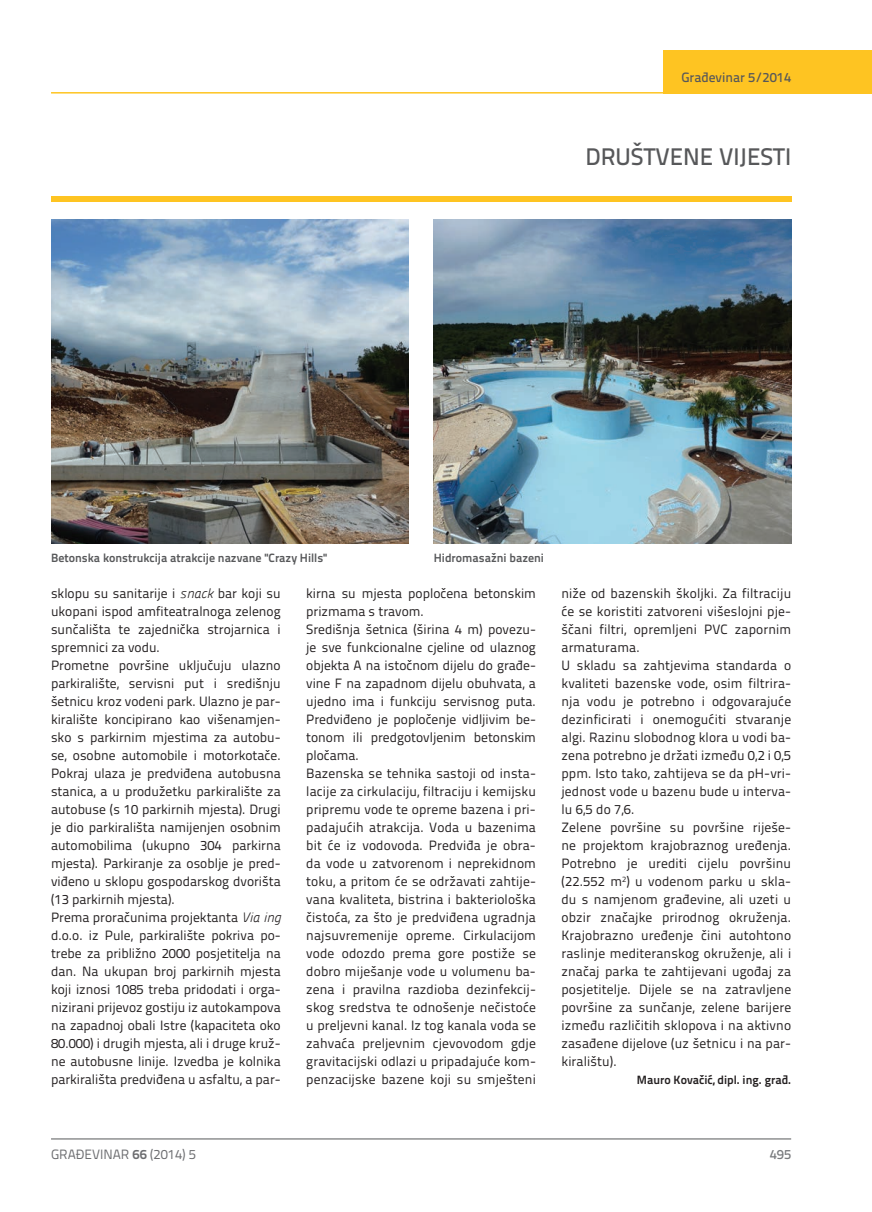
<style>
.page{position:relative;width:872px;height:1212px;background:#fff}
.page>*{position:absolute;margin:0;border:0;box-sizing:border-box;transform-origin:0 0}
.t1{font:500 24px "Titillium Text 22 L";color:#57585a}
.t2{font:13.5px/18px "Titillium Text 22 L";letter-spacing:.01em;color:#231f20}
.t3{font:13.5px "Titillium Text 22 L";color:#6c6d70}
.t4{font:500 13.5px "Titillium Text 22 L";color:#57585a}
.t5{font:500 13.5px "Titillium Text 22 L";color:#787a7d}
.t6{font:700 12px "Titillium Text 22 L";color:#57585a}
.t7{font:700 12px "Titillium Text 22 L";color:#231f20}
.s1{font-family:"Panefresco 250 wt";font-style:italic}
.s2{font-weight:700}
</style>
<div class="page">
<hr style="left:51px;top:1139px;width:740px;height:1px;background:#57585a">
<hr style="left:51px;top:92px;width:612px;height:2px;background:#fec422">
<div style="left:663px;top:50px;width:209px;height:44px;background:#fec422"></div>
<div style="left:51px;top:196px;width:740px;height:6px;background:#fec422"></div>
<img style="left:434px;top:220px;width:357px;height:324px">
<img style="left:51px;top:220px;width:357px;height:324px">
<p class="t4" style="left:681px;top:67px;width:111px">Građevinar 5/2014</p>
<h1 class="t1" style="left:585px;top:138px;width:207px">DRUŠTVENE VIJESTI</h1>
<p class="t6" style="left:51px;top:548px;width:278px">Betonska konstrukcija atrakcije nazvane "Crazy Hills"</p>
<p class="t6" style="left:434px;top:548px;width:112px">Hidromasažni bazeni</p>
<p class="t2" style="left:51px;top:583px;width:231px">sklopu su sanitarije i <span class="s1">snack</span> bar koji su ukopani ispod amfiteatralnoga zelenog sunčališta te zajednička strojarnica i spremnici za vodu.<br>Prometne površine uključuju ulazno parkiralište, servisni put i središnju šetnicu kroz vodeni park. Ulazno je par&shy;kiralište koncipirano kao višenamjen&shy;sko s parkirnim mjestima za autobu&shy;se, osobne automobile i motorkotače.<br>Pokraj ulaza je predviđena autobusna stanica, a u produžetku parkiralište za autobuse (s 10 parkirnih mjesta). Drugi je dio parkirališta namijenjen osobnim automobilima (ukupno 304 parkirna mjesta). Parkiranje za osoblje je pred&shy;viđeno u sklopu gospodarskog dvorišta (13 parkirnih mjesta).<br>Prema proračunima projektanta <span class="s1">Via ing </span>d.o.o. iz Pule, parkiralište pokriva po&shy;trebe za približno 2000 posjetitelja na dan. Na ukupan broj parkirnih mjesta koji iznosi 1085 treba pridodati i orga&shy;nizirani prijevoz gostiju iz autokampova na zapadnoj obali Istre (kapaciteta oko 80.000) i drugih mjesta, ali i druge kruž&shy;ne autobusne linije. Izvedba je kolnika parkirališta predviđena u asfaltu, a par-</p>
<p class="t2" style="left:306px;top:583px;width:231px">kirna su mjesta popločena betonskim prizmama s travom.<br>Središnja šetnica (širina 4 m) povezu&shy;je sve funkcionalne cjeline od ulaznog objekta A na istočnom dijelu do građe&shy;vine F na zapadnom dijelu obuhvata, a ujedno ima i funkciju servisnog puta.<br>Predviđeno je popločenje vidljivim be&shy;tonom ili predgotovljenim betonskim pločama.<br>Bazenska se tehnika sastoji od insta&shy;lacije za cirkulaciju, filtraciju i kemijsku pripremu vode te opreme bazena i pri&shy;padajućih atrakcija. Voda u bazenima bit će iz vodovoda. Predviđa je obra&shy;da vode u zatvorenom i neprekidnom toku, a pritom će se održavati zahtije&shy;vana kvaliteta, bistrina i bakteriološka čistoća, za što je predviđena ugradnja najsuvremenije opreme. Cirkulacijom vode odozdo prema gore postiže se dobro miješanje vode u volumenu ba&shy;zena i pravilna razdioba dezinfekcij&shy;skog sredstva te odnošenje nečistoće u preljevni kanal. Iz tog kanala voda se zahvaća preljevnim cjevovodom gdje gravitacijski odlazi u pripadajuće kom&shy;penzacijske bazene koji su smješteni</p>
<p class="t2" style="left:561px;top:583px;width:231px">niže od bazenskih školjki. Za filtraciju će se koristiti zatvoreni višeslojni pje&shy;ščani filtri, opremljeni PVC zapornim armaturama.<br>U skladu sa zahtjevima standarda o kvaliteti bazenske vode, osim filtrira&shy;nja vodu je potrebno i odgovarajuće dezinficirati i onemogućiti stvaranje algi. Razinu slobodnog klora u vodi ba&shy;zena potrebno je držati između 0,2 i 0,5 ppm. Isto tako, zahtijeva se da pH-vri&shy;jednost vode u bazenu bude u interva&shy;lu 6,5 do 7,6.<br>Zelene površine su površine riješe&shy;ne projektom krajobraznog uređenja.<br>Potrebno je urediti cijelu površinu (22.552 m<sup>2</sup>) u vodenom parku u skla&shy;du s namjenom građevine, ali uzeti u obzir značajke prirodnog okruženja.<br>Krajobrazno uređenje čini autohtono raslinje mediteranskog okruženje, ali i značaj parka te zahtijevani ugođaj za posjetitelje. Dijele se na zatravljene površine za sunčanje, zelene barijere između različitih sklopova i na aktivno zasađene dijelove (uz šetnicu i na par&shy;kiralištu).</p>
<p class="t7" style="left:637px;top:1071px;width:156px">Mauro Kovačić, dipl. ing. građ.</p>
<p class="t3" style="left:51px;top:1144px;width:146px">GRAĐEVINAR <span class="s2">66</span> (2014) 5</p>
<p class="t5" style="left:769px;top:1144px;width:23px">495</p>
</div>
